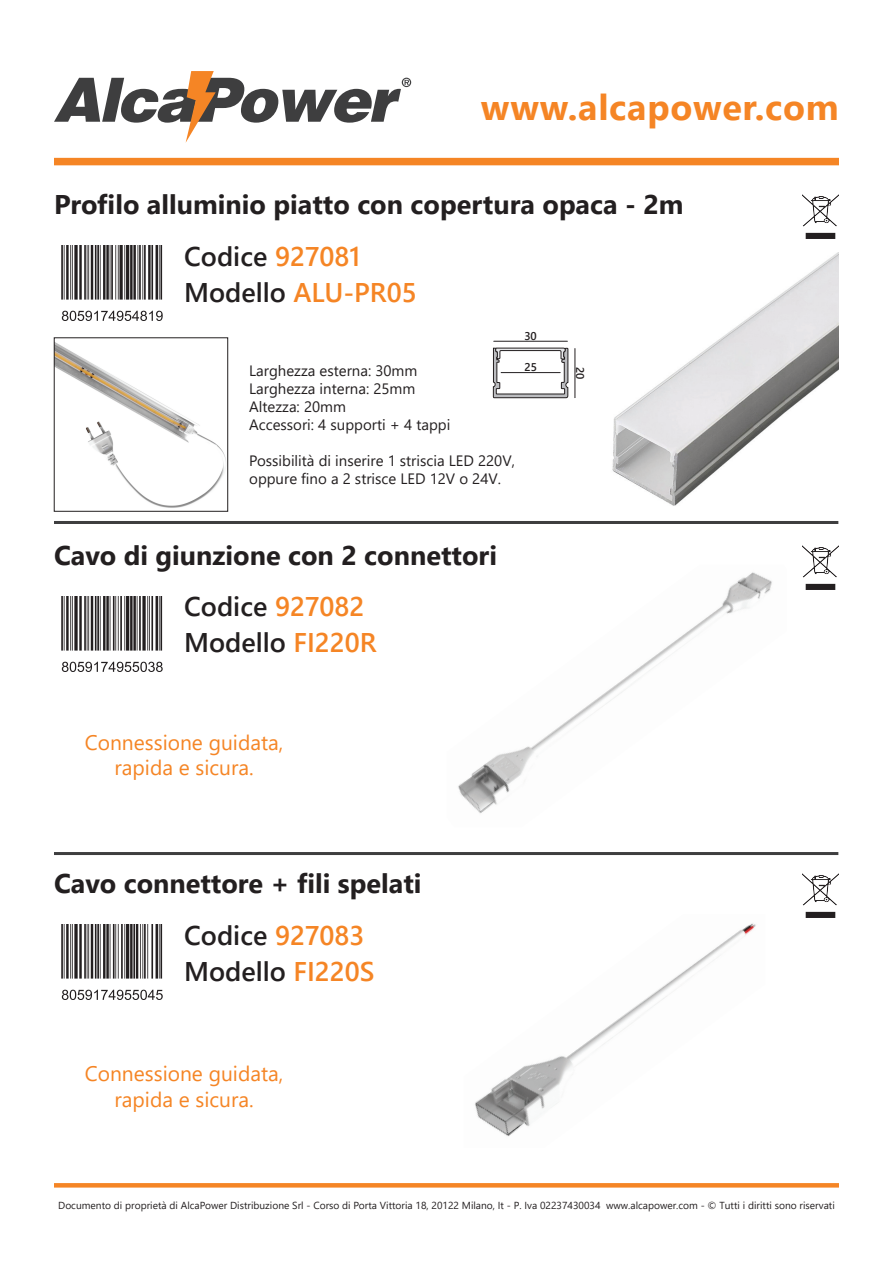
<style>
.page{position:relative;width:893px;height:1263px;background:#fff}
.page>*{position:absolute;margin:0;border:0;box-sizing:border-box;transform-origin:0 0}
.t1{font:700 36px "Segoe UI";letter-spacing:.02em;color:#f58525}
.t2{font:700 27px "Segoe UI";color:#231f20}
.t3{font:600 27px "Segoe UI";color:#231f20}
.t4{font:600 27px "Segoe UI";color:#f58525}
.t5{font:21px/25.2px "Segoe UI";color:#f58525;text-align:center}
.t6{font:15px/18px "Segoe UI";color:#231f20}
.t7{font:600 11.25px "Segoe UI";color:#231f20}
.t8{font:10.2px "Segoe UI";color:#231f20}
.s1{color:#f58525}
.s2{color:#231f20}
</style>
<div class="page">
<svg style="left:54px;top:71px;width:357px;height:72px"></svg>
<div style="left:54px;top:158px;width:785px;height:7px;background:#f58525"></div>
<svg style="left:54px;top:1183px;width:785px;height:4px;background:#f58729"></svg>
<img style="left:612px;top:252px;width:227px;height:254px">
<svg style="left:493px;top:348px;width:75px;height:50px"></svg>
<hr style="left:494px;top:341px;width:74px;height:1px;background:#231f20">
<hr style="left:575px;top:348px;width:1px;height:50px;background:#231f20">
<img style="left:56px;top:343px;width:170px;height:165px">
<img style="left:61px;top:246px;width:102px;height:75px">
<img style="left:803px;top:194px;width:36px;height:45px">
<hr style="left:54px;top:521px;width:784px;height:3px;background:#3e3e3f">
<hr style="left:54px;top:852px;width:784px;height:3px;background:#3e3e3f">
<img style="left:61px;top:597px;width:102px;height:75px">
<img style="left:803px;top:545px;width:36px;height:45px">
<img style="left:61px;top:925px;width:102px;height:75px">
<img style="left:803px;top:873px;width:36px;height:45px">
<img style="left:475px;top:923px;width:281px;height:214px">
<img style="left:458px;top:572px;width:314px;height:242px">
<h1 class="t1" style="left:481px;top:73px;width:359px">www.alcapower.com</h1>
<p class="t2" style="left:54px;top:179px;width:631px">Profilo alluminio piatto con copertura opaca - 2m</p>
<p class="t3" style="left:184px;top:231px;width:178px">Codice <span class="s1">927081</span></p>
<p class="t4" style="left:184px;top:267px;width:234px"><span class="s2">Modello</span> ALU-PR05</p>
<p class="t6" style="left:249px;top:360px;width:170px">Larghezza esterna: 30mm</p>
<p class="t6" style="left:249px;top:378px;width:168px">Larghezza interna: 25mm</p>
<p class="t6" style="left:249px;top:396px;width:98px">Altezza: 20mm</p>
<p class="t6" style="left:249px;top:414px;width:203px">Accessori: 4 supporti + 4 tappi</p>
<p class="t6" style="left:249px;top:450px;width:267px">Possibilità di inserire 1 striscia LED 220V, oppure fino a 2 strisce LED 12V o 24V.</p>
<p class="t7" style="left:524px;top:325px;width:14px">30</p>
<p class="t7" style="left:525px;top:357px;width:14px">25</p>
<p class="t2" style="left:54px;top:530px;width:445px">Cavo di giunzione con 2 connettori</p>
<p class="t3" style="left:184px;top:581px;width:182px">Codice <span class="s1">927082</span></p>
<p class="t3" style="left:184px;top:617px;width:194px">Modello <span class="s1">FI220R</span></p>
<p class="t5" style="left:85px;top:728px;width:200px">Connessione guidata, rapida e sicura.</p>
<p class="t2" style="left:54px;top:858px;width:369px">Cavo connettore + fili spelati</p>
<p class="t3" style="left:184px;top:909px;width:182px">Codice <span class="s1">927083</span></p>
<p class="t3" style="left:184px;top:945px;width:192px">Modello <span class="s1">FI220S</span></p>
<p class="t5" style="left:85px;top:1059px;width:200px">Connessione guidata, rapida e sicura.</p>
<p class="t7" style="left:591px;top:367px;width:14px;rotate:90deg">20</p>
<p class="t8" style="left:58px;top:1196px;width:778px">Documento di proprietà di AlcaPower Distribuzione Srl - Corso di Porta Vittoria 18, 20122 Milano, It - P. Iva 02237430034 www.alcapower.com - © Tutti i diritti sono riservati</p>
</div>
